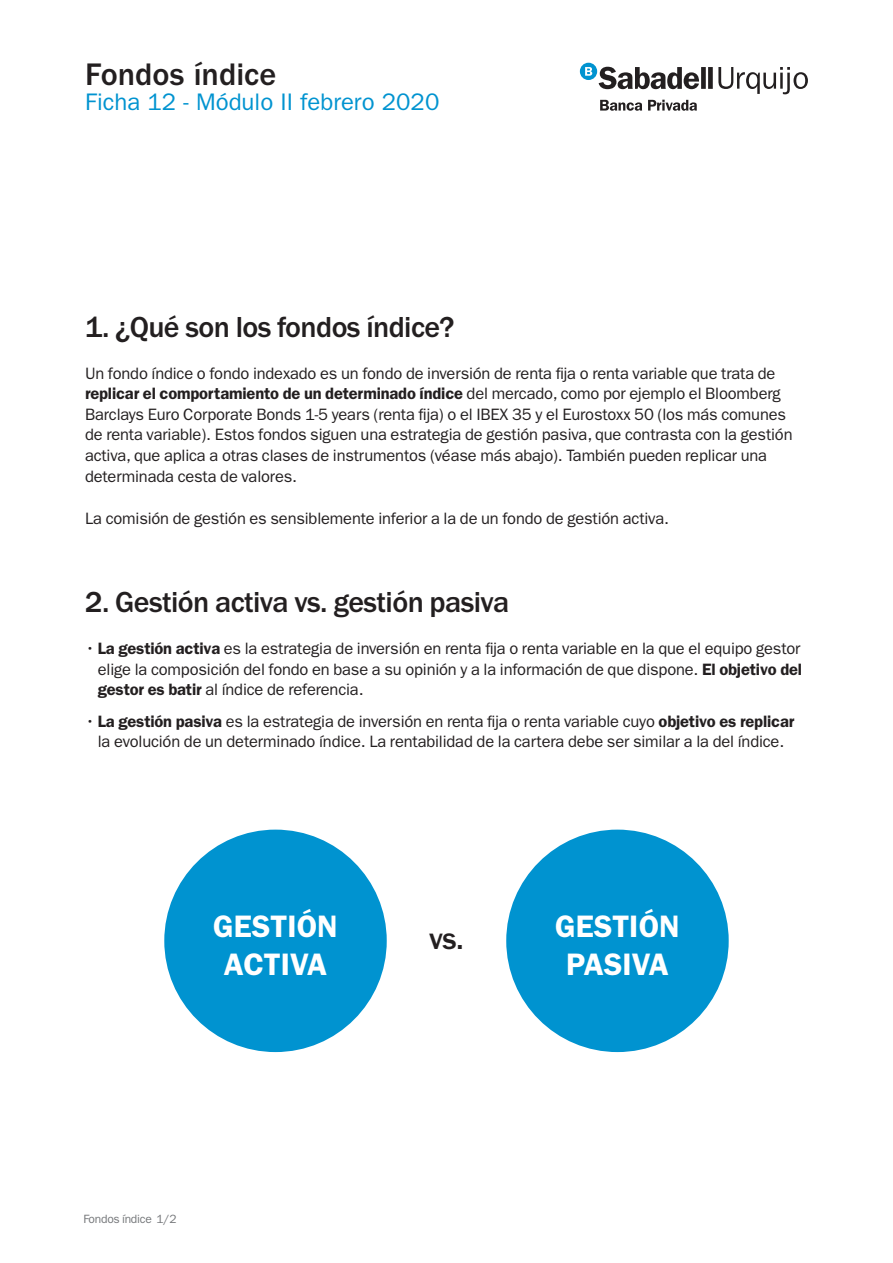
<style>
.page{position:relative;width:893px;height:1263px;background:#fff}
.page>*{position:absolute;margin:0;border:0;box-sizing:border-box;transform-origin:0 0}
.t1{font:500 32.25px "ITC Franklin Gothic Std";color:#231f20}
.t2{font:600 31.2px/37.3px "ITC Franklin Gothic Std";color:#fff;text-align:center}
.t3{font:500 31.2px "ITC Franklin Gothic Std";color:#231f20}
.t4{font:500 30px "ITC Franklin Gothic Std";letter-spacing:-.02em;color:#231f20}
.t5{font:24px "ITC Franklin Gothic Std";color:#0093d0}
.t6{font:16.5px/20.7px "ITC Franklin Gothic Std";letter-spacing:-.01em;color:#231f20}
.t7{font:12px "ITC Franklin Gothic Std";letter-spacing:-.02em;color:#76787b}
.s1{font-weight:600}
</style>
<div class="page">
<div style="left:580px;top:63px;width:17px;height:17px;background:#0093d0;border-radius:50%"></div>
<svg style="left:585px;top:67px;width:7px;height:9px"></svg>
<svg style="left:599px;top:67px;width:209px;height:44px"></svg>
<div style="left:164px;top:830px;width:223px;height:222px;background:#0093d0;border-radius:50%"></div>
<div style="left:506px;top:830px;width:223px;height:222px;background:#0093d0;border-radius:50%"></div>
<h1 class="t1" style="left:85px;top:57px;width:193px">Fondos índice</h1>
<h3 class="t5" style="left:85px;top:88px;width:356px">Ficha 12 - Módulo II febrero 2020</h3>
<h3 class="t4" style="left:85px;top:310px;width:371px">1. ¿Qué son los fondos índice?</h3>
<p class="t6" style="left:85px;top:363px;width:709px">Un fondo índice o fondo indexado es un fondo de inversión de renta fija o renta variable que trata de <span class="s1">replicar el comportamiento de un determinado índice</span> del mercado, como por ejemplo el Bloomberg Barclays Euro Corporate Bonds 1-5 years (renta fija) o el IBEX 35 y el Eurostoxx 50 (los más comunes de renta variable). Estos fondos siguen una estrategia de gestión pasiva, que contrasta con la gestión activa, que aplica a otras clases de instrumentos (véase más abajo). También pueden replicar una determinada cesta de valores.</p>
<p class="t6" style="left:85px;top:508px;width:585px">La comisión de gestión es sensiblemente inferior a la de un fondo de gestión activa.</p>
<h3 class="t4" style="left:85px;top:585px;width:426px">2. Gestión activa vs. gestión pasiva</h3>
<p class="t6" style="left:98px;top:638px;width:706px;text-align:justify;text-indent:-13px">• <span class="s1">La gestión activa</span> es la estrategia de inversión en renta fija o renta variable en la que el equipo gestor elige la composición del fondo en base a su opinión y a la información de que dispone. <span class="s1">El objetivo del gestor es batir</span> al índice de referencia.</p>
<p class="t6" style="left:85px;top:711px;width:711px;text-align:center">• <span class="s1">La gestión pasiva</span> es la estrategia de inversión en renta fija o renta variable cuyo <span class="s1">objetivo es replicar </span>la evolución de un determinado índice. La rentabilidad de la cartera debe ser similar a la del índice.</p>
<h2 class="t2" style="left:213px;top:908px;width:126px">GESTIÓN<br>ACTIVA</h2>
<h2 class="t2" style="left:555px;top:908px;width:126px">GESTIÓN<br>PASIVA</h2>
<h2 class="t3" style="left:429px;top:921px;width:36px">vs.</h2>
<p class="t7" style="left:83px;top:1211px;width:95px">Fondos índice 1/2</p>
</div>
